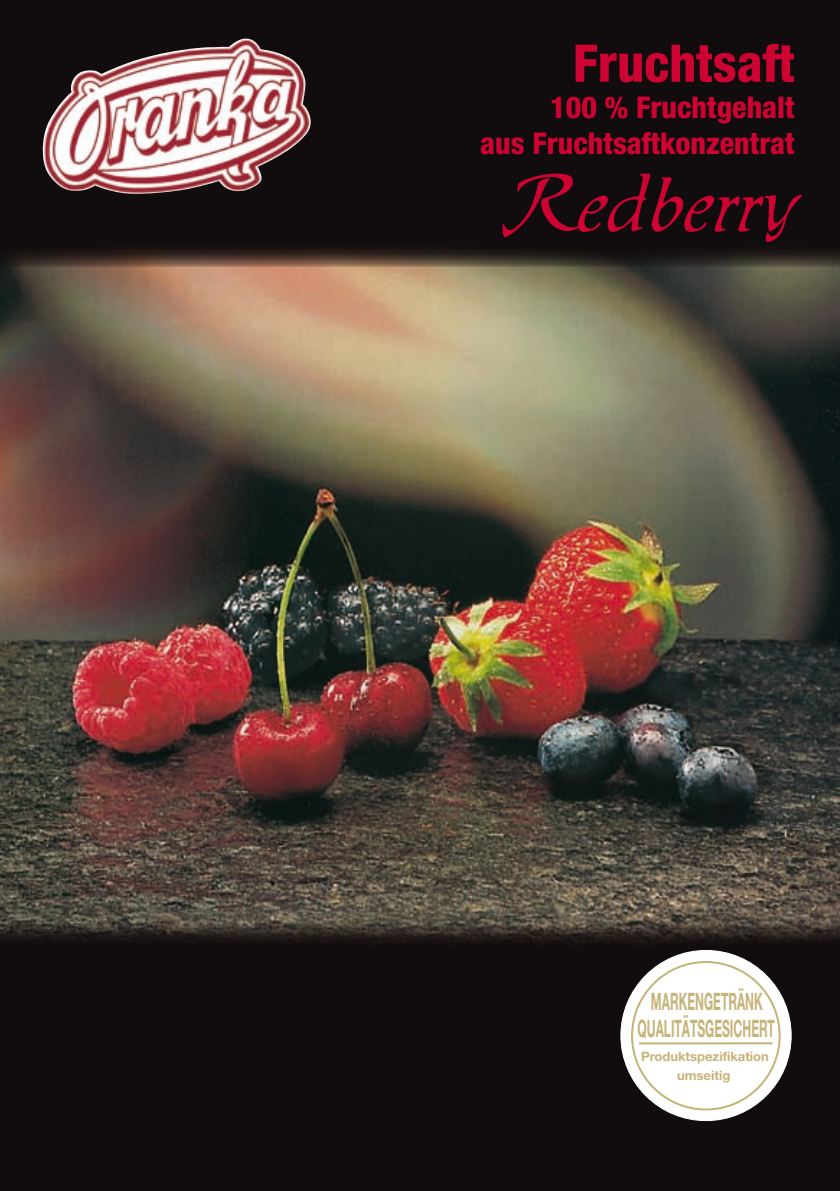
<style>
.page{position:relative;width:840px;height:1191px;background:#fff}
.page>*{position:absolute;margin:0;border:0;box-sizing:border-box;transform-origin:0 0}
.t1{font:80px "Ingrid";color:#cd0332}
.t2{font:800 condensed 52px "Helvetica Neue";color:#cd0332}
.t3{font:800 condensed 30px/36px "Helvetica Neue";color:#cd0332;text-align:right}
.t4{font:700 24px/27px "Helvetica Neue";color:#c6b378;text-align:center;scale:.5 1}
.t5{font:700 13px/19px "Helvetica Neue";color:#c6b378;text-align:center}
</style>
<div class="page">
<img style="left:0;top:266px;width:839px;height:657px">
<svg style="left:0;top:923px;width:839px;height:268px;background:#140f0f"></svg>
<div style="left:0;top:0;width:839px;height:266px;background:#110c0d"></div>
<div style="left:620px;top:950px;width:170px;height:170px;background:#fff;border-radius:50%"></div>
<hr style="left:639px;top:1042px;width:133px;height:2px;background:#c6b378">
<img style="left:42px;top:39px;width:269px;height:155px">
<h2 class="t2" style="left:572px;top:31px;width:223px">Fruchtsaft</h2>
<p class="t3" style="left:480px;top:89px;width:316px">100 % Fruchtgehalt<br>aus Fruchtsaftkonzentrat</p>
<h1 class="t1" style="left:502px;top:157px;width:293px">Redberry</h1>
<p class="t4" style="left:637px;top:987px;width:276px">MARKENGETRÄNK<br>QUALITÄTSGESICHERT</p>
<p class="t5" style="left:640px;top:1046px;width:129px">Produktspezifikation umseitig</p>
</div>
